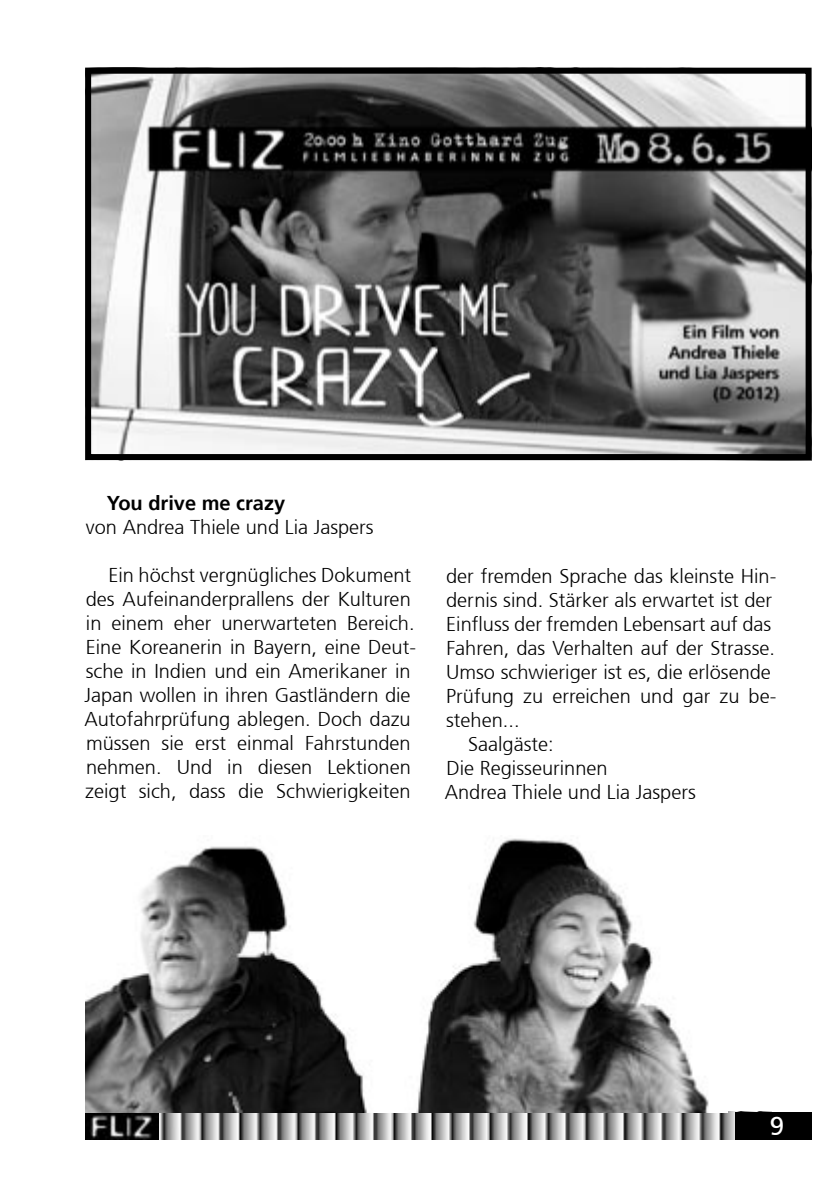
<style>
.page{position:relative;width:840px;height:1191px;background:#fff}
.page>*{position:absolute;margin:0;border:0;box-sizing:border-box;transform-origin:0 0}
.t1{font:26px "Frutiger";color:#fff}
.t2{font:300 20px/24px "Frutiger";color:#000}
.t3{font:700 20px "Frutiger";color:#000}
</style>
<div class="page">
<img style="left:159px;top:1112px;width:575px;height:28px">
<div style="left:734px;top:1112px;width:77px;height:28px;background:#000"></div>
<img style="left:85px;top:1112px;width:74px;height:28px">
<img style="left:92px;top:75px;width:712px;height:378px">
<div style="left:85px;top:68px;width:726px;height:392px;border:6px solid #000"></div>
<img style="left:85px;top:838px;width:624px;height:274px">
<p class="t3" style="left:107px;top:491px;width:180px">You drive me crazy</p>
<p class="t2" style="left:86px;top:515px;width:289px">von Andrea Thiele und Lia Jaspers</p>
<p class="t2" style="left:84px;top:563px;width:333px;text-indent:24px">Ein höchst vergnügliches Dokument des Aufeinanderprallens der Kulturen in einem eher unerwarteten Bereich.<br>Eine Koreanerin in Bayern, eine Deut&shy;sche in Indien und ein Amerikaner in Japan wollen in ihren Gastländern die Autofahrprüfung ablegen. Doch dazu müssen sie erst einmal Fahrstunden nehmen. Und in diesen Lektionen zeigt sich, dass die Schwierigkeiten</p>
<p class="t2" style="left:446px;top:564px;width:331px">der fremden Sprache das kleinste Hin-</p>
<p class="t2" style="left:446px;top:588px;width:327px">dernis sind. Stärker als erwartet ist der</p>
<p class="t2" style="left:446px;top:612px;width:326px">Einfluss der fremden Lebensart auf das</p>
<p class="t2" style="left:446px;top:636px;width:330px">Fahren, das Verhalten auf der Strasse.</p>
<p class="t2" style="left:446px;top:660px;width:326px">Umso schwieriger ist es, die erlösende</p>
<p class="t2" style="left:446px;top:684px;width:331px">Prüfung zu erreichen und gar zu be-</p>
<p class="t2" style="left:446px;top:708px;width:75px">stehen...</p>
<p class="t2" style="left:468px;top:732px;width:87px">Saalgäste:</p>
<p class="t2" style="left:446px;top:756px;width:163px">Die Regisseurinnen</p>
<p class="t2" style="left:444px;top:780px;width:252px">Andrea Thiele und Lia Jaspers</p>
<h1 class="t1" style="left:769px;top:1110px;width:16px">9</h1>
</div>
